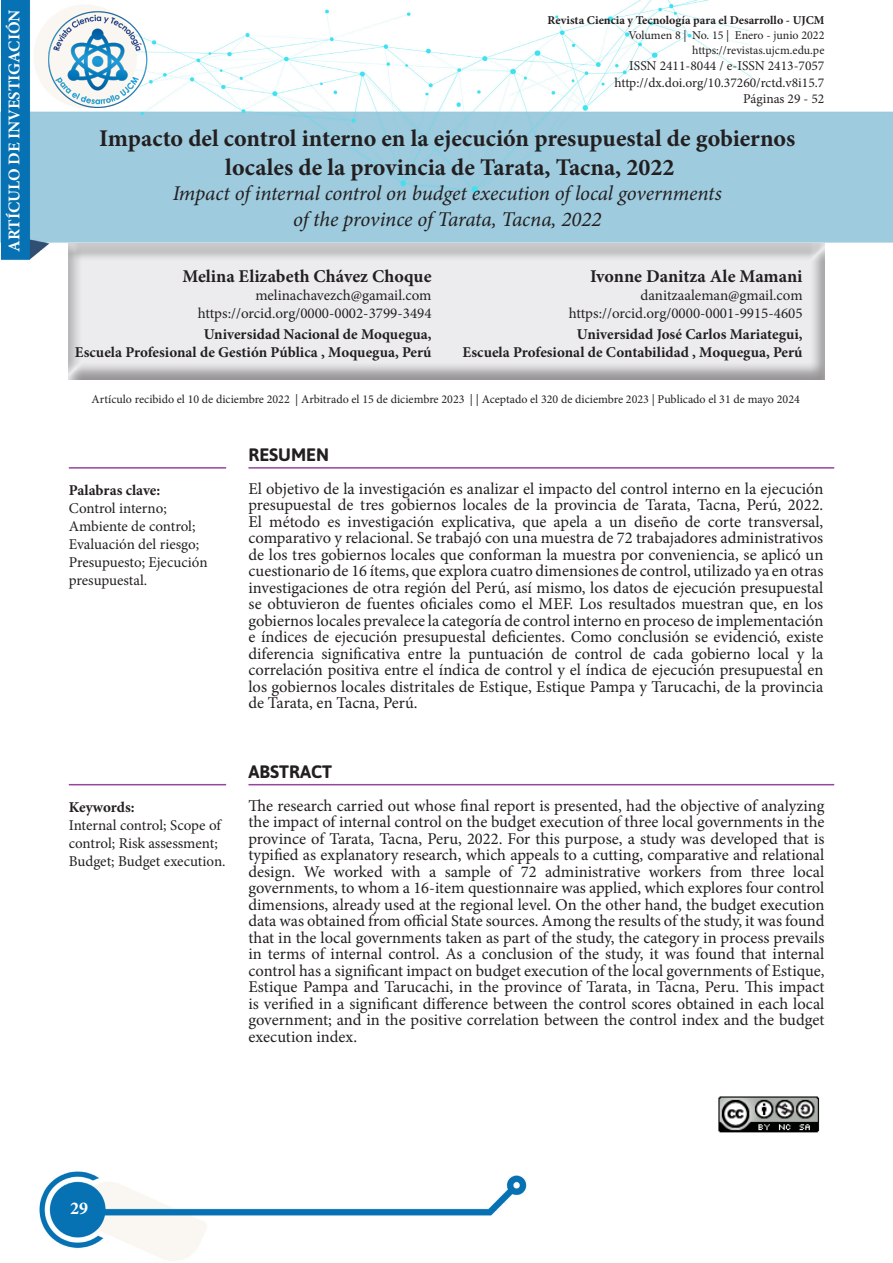
<style>
.page{position:relative;width:893px;height:1263px;background:#fff}
.page>*{position:absolute;margin:0;border:0;box-sizing:border-box;transform-origin:0 0}
.t1{font:700 24px "Minion Pro";color:#231f20}
.t2{font:italic 21px "Minion Pro";letter-spacing:-.01em;color:#231f20}
.t3{font:700 18px "Minion Pro";color:#231f20}
.t4{font:700 18px "Asap";color:#231f20}
.t5{font:700 18px "Minion Pro";color:#fff}
.t6{font:16.5px/16.5px "Minion Pro";color:#231f20;text-align:justify}
.t7{font:700 16.5px "Minion Pro";color:#fff}
.t8{font:15px/18px "Minion Pro";color:#231f20}
.t9{font:700 15px "Minion Pro";color:#231f20}
.t10{font:13.5px "Minion Pro";color:#231f20}
.t11{font:12px "Minion Pro";color:#231f20}
.t12{font:700 12px "Minion Pro";color:#231f20}
</style>
<div class="page">
<img style="left:0;top:0;width:893px;height:1261px">
<img style="left:45px;top:8px;width:105px;height:104px">
<div style="left:66px;top:243px;width:759px;height:139px;background:#231f20;opacity:.75"></div>
<hr style="left:69px;top:467px;width:157px;height:2px;background:#96449d">
<hr style="left:248px;top:467px;width:586px;height:2px;background:#96449d">
<hr style="left:69px;top:784px;width:157px;height:1px;background:#96449d">
<hr style="left:248px;top:784px;width:586px;height:1px;background:#96449d">
<img style="left:716px;top:1094px;width:109px;height:41px">
<p class="t7" style="left:3px;top:252px;width:244px;rotate:-90deg">ARTÍCULO DE INVESTIGACIÓN</p>
<p class="t12" style="left:548px;top:12px;width:278px">Revista Ciencia y Tecnología para el Desarrollo - UJCM</p>
<p class="t11" style="left:628px;top:27px;width:198px">Volumen 8 | No. 15 | Enero - junio 2022</p>
<p class="t11" style="left:692px;top:42px;width:134px">https://revistas.ujcm.edu.pe</p>
<p class="t10" style="left:629px;top:57px;width:197px">ISSN 2411-8044 / e-ISSN 2413-7057</p>
<p class="t10" style="left:614px;top:73px;width:212px">http://dx.doi.org/10.37260/rctd.v8i15.7</p>
<p class="t10" style="left:743px;top:90px;width:83px">Páginas 29 - 52</p>
<p class="t1" style="left:99px;top:122px;width:698px">Impacto del control interno en la ejecución presupuestal de gobiernos</p>
<p class="t1" style="left:225px;top:150px;width:451px">locales de la provincia de Tarata, Tacna, 2022</p>
<p class="t2" style="left:173px;top:179px;width:551px">Impact of internal control on budget execution of local governments</p>
<p class="t2" style="left:293px;top:204px;width:310px">of the province of Tarata, Tacna, 2022</p>
<p class="t3" style="left:590px;top:263px;width:214px">Ivonne Danitza Ale Mamani</p>
<p class="t8" style="left:641px;top:286px;width:164px">danitzaaleman@gmail.com</p>
<p class="t8" style="left:569px;top:304px;width:235px">https://orcid.org/0000-0001-9915-4605</p>
<p class="t9" style="left:577px;top:323px;width:227px">Universidad José Carlos Mariategui,</p>
<p class="t9" style="left:463px;top:341px;width:342px">Escuela Profesional de Contabilidad , Moquegua, Perú</p>
<p class="t11" style="left:92px;top:391px;width:710px">Artículo recibido el 10 de diciembre 2022 | Arbitrado el 15 de diciembre 2023 | | Aceptado el 320 de diciembre 2023 | Publicado el 31 de mayo 2024</p>
<p class="t3" style="left:182px;top:263px;width:251px">Melina Elizabeth Chávez Choque</p>
<p class="t8" style="left:255px;top:286px;width:178px">melinachavezch@gamail.com</p>
<p class="t8" style="left:198px;top:304px;width:235px">https://orcid.org/0000-0002-3799-3494</p>
<p class="t9" style="left:204px;top:323px;width:229px">Universidad Nacional de Moquegua,</p>
<p class="t9" style="left:75px;top:341px;width:358px">Escuela Profesional de Gestión Pública , Moquegua, Perú</p>
<p class="t9" style="left:69px;top:479px;width:93px">Palabras clave:</p>
<p class="t8" style="left:69px;top:499px;width:140px">Control interno;<br>Ambiente de control;<br>Evaluación del riesgo;<br>Presupuesto; Ejecución presupuestal.</p>
<p class="t9" style="left:69px;top:796px;width:67px">Keywords:</p>
<p class="t8" style="left:69px;top:816px;width:158px">Internal control; Scope of control; Risk assessment;<br>Budget; Budget execution.</p>
<p class="t4" style="left:248px;top:444px;width:82px">RESUMEN</p>
<p class="t6" style="left:248px;top:480px;width:576px">El objetivo de la investigación es analizar el impacto del control interno en la ejecución presupuestal de tres gobiernos locales de la provincia de Tarata, Tacna, Perú, 2022.<br>El método es investigación explicativa, que apela a un diseño de corte transversal, comparativo y relacional. Se trabajó con una muestra de 72 trabajadores administrativos de los tres gobiernos locales que conforman la muestra por conveniencia, se aplicó un cuestionario de 16 ítems, que explora cuatro dimensiones de control, utilizado ya en otras investigaciones de otra región del Perú, así mismo, los datos de ejecución presupuestal se obtuvieron de fuentes oficiales como el MEF. Los resultados muestran que, en los gobiernos locales prevalece la categoría de control interno en proceso de implementación e índices de ejecución presupuestal deficientes. Como conclusión se evidenció, existe diferencia significativa entre la puntuación de control de cada gobierno local y la correlación positiva entre el índica de control y el índica de ejecución presupuestal en los gobiernos locales distritales de Estique, Estique Pampa y Tarucachi, de la provincia de Tarata, en Tacna, Perú.</p>
<p class="t4" style="left:248px;top:761px;width:85px">ABSTRACT</p>
<p class="t6" style="left:248px;top:797px;width:577px">The research carried out whose final report is presented, had the objective of analyzing the impact of internal control on the budget execution of three local governments in the province of Tarata, Tacna, Peru, 2022. For this purpose, a study was developed that is typified as explanatory research, which appeals to a cutting, comparative and relational design. We worked with a sample of 72 administrative workers from three local governments, to whom a 16-item questionnaire was applied, which explores four control dimensions, already used at the regional level. On the other hand, the budget execution data was obtained from official State sources. Among the results of the study, it was found that in the local governments taken as part of the study, the category in process prevails in terms of internal control. As a conclusion of the study, it was found that internal control has a significant impact on budget execution of the local governments of Estique, Estique Pampa and Tarucachi, in the province of Tarata, in Tacna, Peru. This impact is verified in a significant difference between the control scores obtained in each local government; and in the positive correlation between the control index and the budget execution index.</p>
<p class="t5" style="left:70px;top:1196px;width:19px">29</p>
</div>
